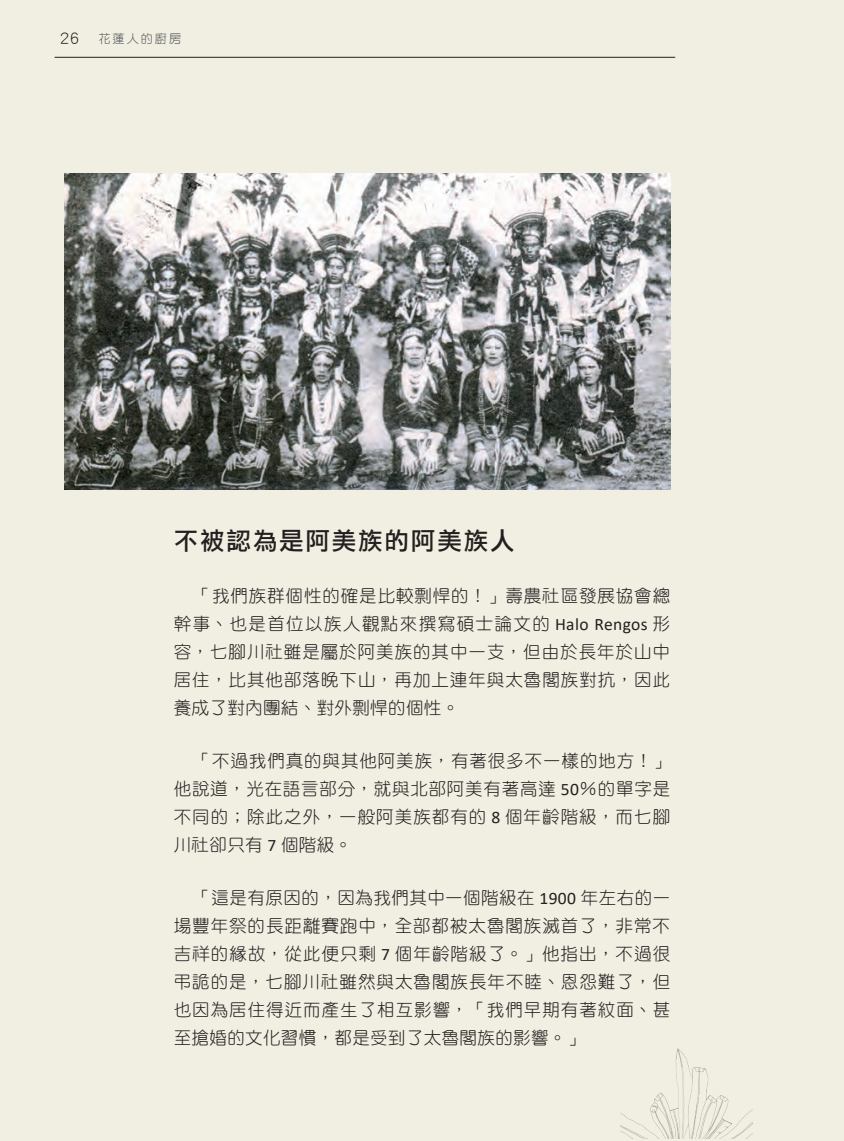
<style>
.page{position:relative;width:844px;height:1141px;background:#fff}
.page>*{position:absolute;margin:0;border:0;box-sizing:border-box;transform-origin:0 0}
.t1{font:24.5px "DF Li Hei Md WIN BF";letter-spacing:.075em;color:#231f20}
.t2{font:17.5px/28px "DF Yuan Std W3";letter-spacing:.055em;color:#231f20;text-align:justify}
.t3{font:12.25px "DF Yuan Std W3";letter-spacing:.15em;color:#57585a}
.s1{font-size:17.5px;color:#231f20}
.s2{font-family:"Calibri"}
</style>
<div class="page">
<div style="left:0;top:0;width:843px;height:1141px;background:#f1efe2"></div>
<hr style="left:55px;top:57px;width:620px;height:1px;background:#231f20">
<img style="left:64px;top:174px;width:606px;height:316px">
<img style="left:620px;top:1048px;width:132px;height:91px">
<p class="t3" style="left:60px;top:32px;width:123px"><span class="s1">26</span> 花蓮人的廚房</p>
<h1 class="t1" style="left:174px;top:528px;width:342px">不被認為是阿美族的阿美族人</h1>
<p class="t2" style="left:174px;top:582px;width:498px;text-indent:20px">「我們族群個性的確是比較剽悍的！」壽農社區發展協會總幹事、也是首位以族人觀點來撰寫碩士論文的 <span class="s2">Halo Rengos</span> 形容，七腳川社雖是屬於阿美族的其中一支，但由於長年於山中居住，比其他部落晚下山，再加上連年與太魯閣族對抗，因此養成了對內團結、對外剽悍的個性。</p>
<p class="t2" style="left:174px;top:746px;width:498px;text-indent:20px">「不過我們真的與其他阿美族，有著很多不一樣的地方！」他說道，光在語言部分，就與北部阿美有著高達 <span class="s2">50</span>％的單字是不同的；除此之外，一般阿美族都有的 <span class="s2">8</span> 個年齡階級，而七腳川社卻只有 <span class="s2">7</span> 個階級。</p>
<p class="t2" style="left:174px;top:883px;width:498px;text-indent:20px">「這是有原因的，因為我們其中一個階級在 <span class="s2">1900</span> 年左右的一場豐年祭的長距離賽跑中，全部都被太魯閣族滅首了，非常不吉祥的緣故，從此便只剩 <span class="s2">7</span> 個年齡階級了。」他指出，不過很弔詭的是，七腳川社雖然與太魯閣族長年不睦、恩怨難了，但也因為居住得近而產生了相互影響，「我們早期有著紋面、甚至搶婚的文化習慣，都是受到了太魯閣族的影響。」</p>
</div>
